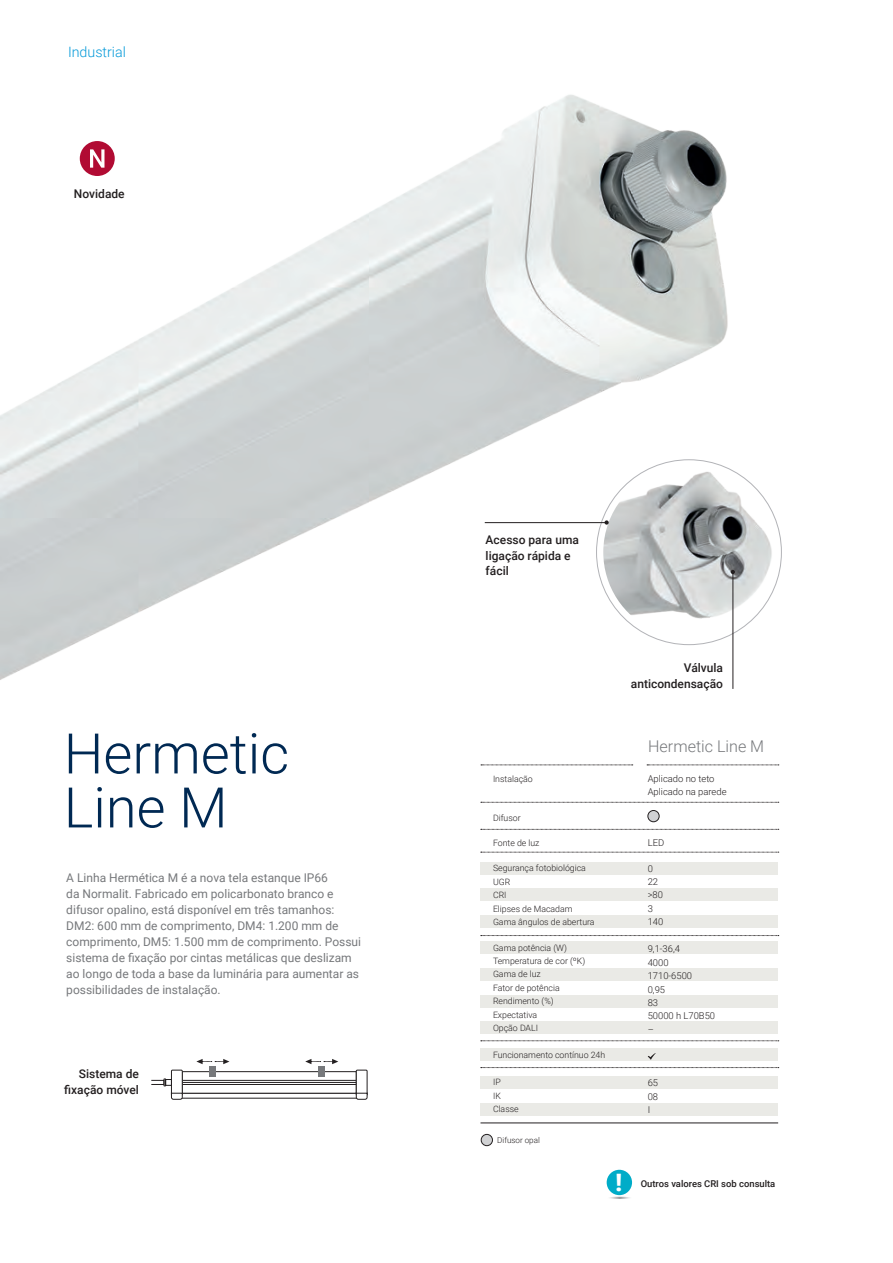
<style>
.page{position:relative;width:893px;height:1263px;background:#fff}
.page>*{position:absolute;margin:0;border:0;box-sizing:border-box;transform-origin:0 0}
.t1{font:300 55.95px "Roboto";color:#002953}
.t2{font:900 24px "Roboto";color:#fff}
.t3{font:300 16.2px "Roboto";color:#76787b}
.t4{font:300 14.25px "Roboto";color:#069ad9}
.t5{font:12px/16px "Roboto";color:#76787b}
.t6{font:500 12px/15.8px "Roboto";color:#231f20;text-align:right}
.t7{font:300 9.45px/13.5px "Roboto";color:#231f20}
.t8{font:500 9.45px "Roboto";color:#231f20}
.t9{font:300 8.7px/13.5px "Roboto";color:#231f20}
.t10{font:300 8.1px "Roboto";color:#231f20}
</style>
<div class="page">
<div style="left:607px;top:1170px;width:25px;height:25px;background:#00acc8;border-radius:50%"></div>
<svg style="left:610px;top:1197px;width:20px;height:2px"></svg>
<div style="left:481px;top:1134px;width:11px;height:12px;background:#d1d2d4;border-radius:50%"></div>
<div style="left:481px;top:1134px;width:12px;height:12px;border:1px solid #231f20;border-radius:50%"></div>
<div style="left:480px;top:862px;width:298px;height:12px;background:#eaeae6"></div>
<div style="left:480px;top:889px;width:298px;height:12px;background:#eaeae6"></div>
<div style="left:480px;top:941px;width:298px;height:13px;background:#eaeae6"></div>
<div style="left:480px;top:995px;width:298px;height:12px;background:#eaeae6"></div>
<div style="left:480px;top:1049px;width:298px;height:12px;background:#eaeae6"></div>
<div style="left:480px;top:915px;width:298px;height:13px;background:#eaeae6"></div>
<div style="left:480px;top:968px;width:298px;height:12px;background:#eaeae6"></div>
<div style="left:480px;top:1021px;width:298px;height:13px;background:#eaeae6"></div>
<div style="left:480px;top:1076px;width:298px;height:12px;background:#eaeae6"></div>
<div style="left:480px;top:1103px;width:298px;height:12px;background:#eaeae6"></div>
<svg style="left:481px;top:829px;width:298px;height:1px"></svg>
<svg style="left:481px;top:852px;width:298px;height:1px"></svg>
<svg style="left:481px;top:935px;width:298px;height:1px"></svg>
<svg style="left:481px;top:1040px;width:298px;height:1px"></svg>
<svg style="left:481px;top:1067px;width:298px;height:1px"></svg>
<hr style="left:480px;top:1123px;width:298px;height:1px;background:#231f20">
<svg style="left:481px;top:802px;width:298px;height:1px"></svg>
<svg style="left:481px;top:765px;width:152px;height:1px"></svg>
<svg style="left:648px;top:1053px;width:8px;height:7px"></svg>
<svg style="left:647px;top:765px;width:132px;height:1px"></svg>
<div style="left:648px;top:810px;width:11px;height:12px;background:#d1d2d4;border-radius:50%"></div>
<div style="left:648px;top:810px;width:11px;height:12px;border:1px solid #231f20;border-radius:50%"></div>
<img style="left:0;top:94px;width:782px;height:595px">
<svg style="left:196px;top:1059px;width:33px;height:5px"></svg>
<svg style="left:305px;top:1059px;width:33px;height:5px"></svg>
<svg style="left:164px;top:1070px;width:204px;height:30px"></svg>
<div style="left:151px;top:1080px;width:13px;height:5px;border:1px solid #231f20"></div>
<div style="left:210px;top:1066px;width:6px;height:11px;background:#76787b"></div>
<div style="left:319px;top:1066px;width:6px;height:11px;background:#76787b"></div>
<img style="left:603px;top:469px;width:172px;height:161px">
<hr style="left:485px;top:522px;width:122px;height:1px;background:#231f20">
<svg style="left:604px;top:520px;width:5px;height:5px"></svg>
<hr style="left:733px;top:572px;width:1px;height:117px;background:#231f20">
<svg style="left:731px;top:570px;width:4px;height:4px"></svg>
<div style="left:80px;top:141px;width:35px;height:35px;background:#b10b33;border-radius:50%"></div>
<svg style="left:90px;top:149px;width:14px;height:19px"></svg>
<p class="t4" style="left:68px;top:42px;width:59px">Industrial</p>
<p class="t6" style="left:74px;top:186px;width:52px">Novidade</p>
<h1 class="t1" style="left:64px;top:714px;width:227px">Hermetic</h1>
<h1 class="t1" style="left:64px;top:768px;width:165px">Line M</h1>
<p class="t5" style="left:66px;top:870px;width:296px">A Linha Hermética M é a nova tela estanque IP66<br>da Normalit. Fabricado em policarbonato branco e difusor opalino, está disponível em três tamanhos:<br>DM2: 600 mm de comprimento, DM4: 1.200 mm de comprimento, DM5: 1.500 mm de comprimento. Possui sistema de fixação por cintas metálicas que deslizam ao longo de toda a base da luminária para aumentar as possibilidades de instalação.</p>
<p class="t6" style="left:64px;top:1065px;width:76px">Sistema de fixação móvel</p>
<p class="t6" style="left:486px;top:531px;width:95px;text-align:left">Acesso para uma ligação rápida e fácil</p>
<p class="t6" style="left:631px;top:660px;width:94px">Válvula anticondensação</p>
<p class="t9" style="left:493px;top:772px;width:41px">Instalação</p>
<p class="t9" style="left:493px;top:811px;width:29px">Difusor</p>
<p class="t9" style="left:493px;top:835px;width:48px">Fonte de luz</p>
<p class="t9" style="left:493px;top:861px;width:103px">Segurança fotobiológica<br>UGR<br>CRI<br>Elipses de Macadam<br>Gama ângulos de abertura</p>
<p class="t9" style="left:493px;top:940px;width:94px">Gama potência (W)<br>Temperatura de cor (ºK)<br>Gama de luz<br>Fator de potência<br>Rendimento (%)<br>Expectativa<br>Opção DALI</p>
<p class="t9" style="left:493px;top:1048px;width:114px">Funcionamento contínuo 24h</p>
<p class="t9" style="left:493px;top:1075px;width:27px">IP<br>IK<br>Classe</p>
<p class="t10" style="left:497px;top:1134px;width:44px">Difusor opal</p>
<h2 class="t2" style="left:616px;top:1166px;width:8px">!</h2>
<h3 class="t3" style="left:648px;top:735px;width:118px">Hermetic Line M</h3>
<p class="t7" style="left:648px;top:773px;width:80px;line-height:12.1px">Aplicado no teto<br>Aplicado na parede</p>
<p class="t7" style="left:648px;top:835px;width:18px">LED</p>
<p class="t7" style="left:648px;top:861px;width:17px">0<br>22 &gt;80<br>3<br>140</p>
<p class="t7" style="left:648px;top:942px;width:69px">9,1-36,4<br>4000<br>1710-6500<br>0,95<br>83<br>50000 h L70B50 –</p>
<p class="t7" style="left:648px;top:1075px;width:12px;text-align:justify">65<br>08<br>I</p>
<p class="t8" style="left:641px;top:1177px;width:136px">Outros valores CRI sob consulta</p>
</div>
